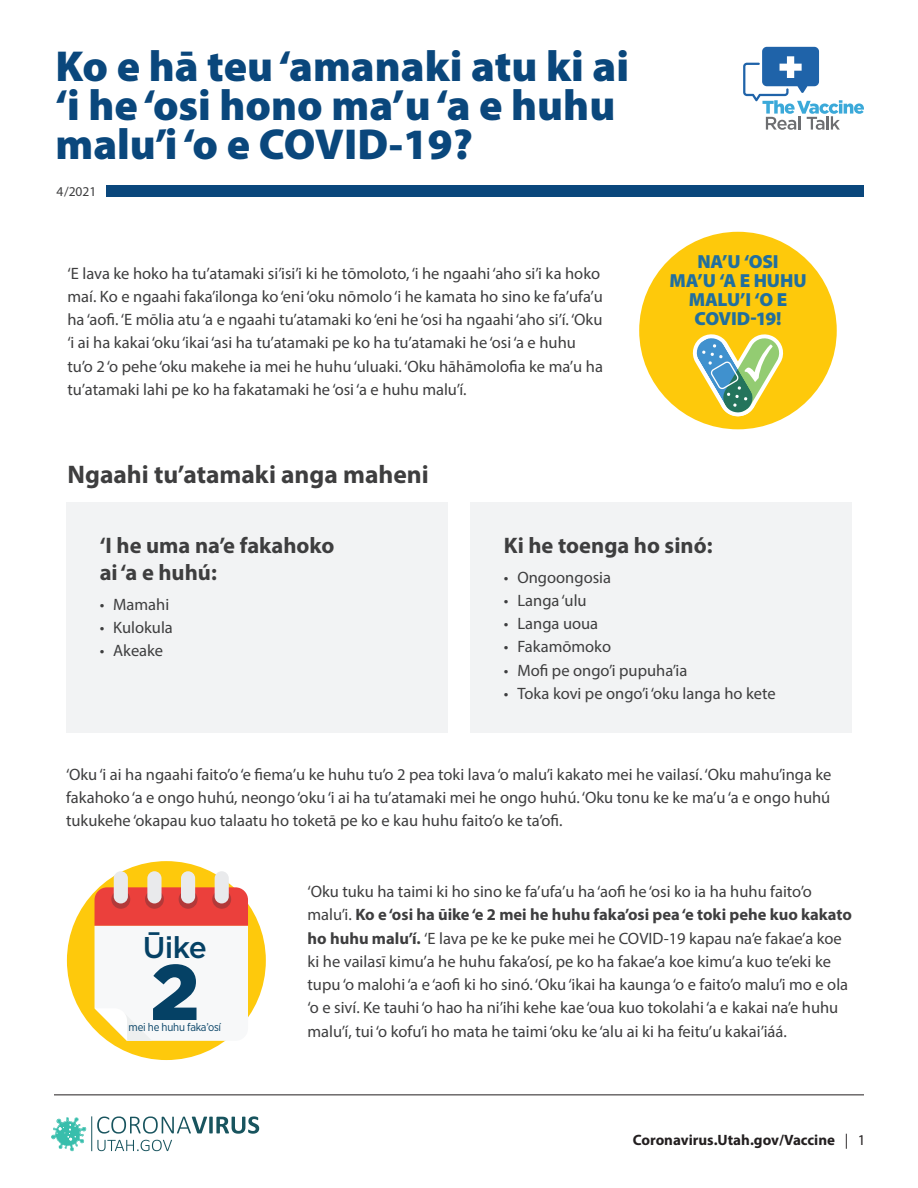
<style>
.page{position:relative;width:918px;height:1188px;background:#fff}
.page>*{position:absolute;margin:0;border:0;box-sizing:border-box;transform-origin:0 0}
.t1{font:900 78.45px "Gotham";color:#054165}
.t2{font:900 43.5px/39px "Myriad Pro";color:#0a477c}
.t3{font:500 30px "Gotham";color:#054165}
.t4{font:700 25.5px "Myriad Pro";color:#3e3e3f}
.t5{font:700 22.5px/27px "Myriad Pro";color:#3e3e3f}
.t6{font:900 19.05px/19px "Myriad Pro";letter-spacing:-.01em;color:#216f9e;text-align:center}
.t7{font:16.5px/23.2px "Myriad Pro";color:#3e3e3f}
.t8{font:700 15px "Myriad Pro";color:#231f20}
.t9{font:13.5px "Myriad Pro";color:#3e3e3f}
.t10{font:11.25px "Gotham Narrow";letter-spacing:-.02em;color:#054165}
.s1{font-weight:700}
.s2{font-weight:400}
</style>
<div class="page">
<hr style="left:54px;top:1095px;width:810px;height:1px;background:#231f20">
<svg style="left:51px;top:1117px;width:36px;height:34px"></svg>
<svg style="left:97px;top:1140px;width:75px;height:11px"></svg>
<svg style="left:97px;top:1116px;width:162px;height:18px"></svg>
<hr style="left:91px;top:1116px;width:1px;height:35px;background:#18545e">
<div style="left:66px;top:502px;width:381px;height:231px;background:#f2f3f4"></div>
<div style="left:470px;top:502px;width:381px;height:231px;background:#f2f3f4"></div>
<svg style="left:743px;top:47px;width:121px;height:83px"></svg>
<div style="left:107px;top:186px;width:757px;height:11px;background:#0a477c"></div>
<div style="left:639px;top:232px;width:198px;height:197px;background:#fec90b;border-radius:50%"></div>
<svg style="left:693px;top:334px;width:90px;height:82px"></svg>
<div style="left:67px;top:861px;width:199px;height:199px;background:#fec90c;border-radius:50%"></div>
<div style="left:114px;top:871px;width:14px;height:32px;background:#e9eaec;border-radius:7px"></div>
<div style="left:147px;top:871px;width:15px;height:32px;background:#e9eaec;border-radius:7px"></div>
<div style="left:181px;top:871px;width:14px;height:32px;background:#e9eaec;border-radius:7px"></div>
<div style="left:215px;top:871px;width:14px;height:32px;background:#e9eaec;border-radius:7px"></div>
<svg style="left:95px;top:887px;width:153px;height:154px;background:#f2cfcb"></svg>
<h2 class="t2" style="left:56px;top:45px;width:575px">Ko e hā teu ‘amanaki atu ki ai ‘i he ‘osi hono ma’u ‘a e huhu malu’i ‘o e COVID-19?</h2>
<p class="t9" style="left:57px;top:183px;width:41px">4/2021</p>
<p class="t7" style="left:68px;top:261px;width:537px">‘E lava ke hoko ha tu’atamaki si’isi’i ki he tōmoloto, ‘i he ngaahi ‘aho si’i ka hoko maí. Ko e ngaahi faka’ilonga ko ‘eni ‘oku nōmolo ‘i he kamata ho sino ke fa’ufa’u ha ‘aofi. ‘E mōlia atu ‘a e ngaahi tu’atamaki ko ‘eni he ‘osi ha ngaahi ‘aho si’í. ‘Oku ‘i ai ha kakai ‘oku ‘ikai ‘asi ha tu’atamaki pe ko ha tu’atamaki he ‘osi ‘a e huhu tu’o 2 ‘o pehe ‘oku makehe ia mei he huhu ‘uluaki. ‘Oku hāhāmolofia ke ma’u ha tu’atamaki lahi pe ko ha fakatamaki he ‘osi ‘a e huhu malu’í.</p>
<h3 class="t4" style="left:68px;top:458px;width:363px">Ngaahi tu’atamaki anga maheni</h3>
<p class="t6" style="left:670px;top:252px;width:138px">NA’U ‘OSI<br>MA’U ‘A E HUHU<br>MALU’I ‘O E<br>COVID-19!</p>
<h3 class="t5" style="left:100px;top:531px;width:236px">‘I he uma na’e fakahoko ai ‘a e huhú:</h3>
<p class="t7" style="left:100px;top:592px;width:71px">• Mamahi</p>
<p class="t7" style="left:100px;top:615px;width:75px">• Kulokula</p>
<p class="t7" style="left:100px;top:639px;width:65px">• Akeake</p>
<h3 class="t5" style="left:504px;top:531px;width:210px">Ki he toenga ho sinó:</h3>
<p class="t7" style="left:504px;top:565px;width:109px">• Ongoongosia</p>
<p class="t7" style="left:504px;top:588px;width:84px">• Langa ‘ulu</p>
<p class="t7" style="left:504px;top:612px;width:96px">• Langa uoua</p>
<p class="t7" style="left:504px;top:635px;width:109px">• Fakamōmoko</p>
<p class="t7" style="left:504px;top:658px;width:185px">• Mofi pe ongo’i pupuha’ia</p>
<p class="t7" style="left:504px;top:681px;width:273px">• Toka kovi pe ongo’i ‘oku langa ho kete</p>
<p class="t7" style="left:66px;top:762px;width:767px;text-align:justify">‘Oku ‘i ai ha ngaahi faito’o ‘e fiema’u ke huhu tu’o 2 pea toki lava ‘o malu’i kakato mei he vailasí. ‘Oku mahu’inga ke fakahoko ‘a e ongo huhú, neongo ‘oku ‘i ai ha tu’atamaki mei he ongo huhú. ‘Oku tonu ke ke ma’u ‘a e ongo huhú tukukehe ‘okapau kuo talaatu ho toketā pe ko e kau huhu faito’o ke ta’ofi.</p>
<h3 class="t3" style="left:143px;top:927px;width:66px">Ūike</h3>
<h1 class="t1" style="left:150px;top:938px;width:50px">2</h1>
<p class="t10" style="left:129px;top:1020px;width:94px">mei he huhu faka’osí</p>
<p class="t7" style="left:308px;top:880px;width:546px">‘Oku tuku ha taimi ki ho sino ke fa’ufa’u ha ‘aofi he ‘osi ko ia ha huhu faito’o malu’i. <span class="s1">Ko e ‘osi ha ūike ‘e 2 mei he huhu faka’osi pea ‘e toki pehe kuo kakato ho huhu malu’í.</span> ‘E lava pe ke ke puke mei he COVID-19 kapau na’e fakae’a koe ki he vailasī kimu’a he huhu faka’osí, pe ko ha fakae’a koe kimu’a kuo te’eki ke tupu ‘o malohi ‘a e ‘aofi ki ho sinó. ‘Oku ‘ikai ha kaunga ‘o e faito’o malu’i mo e ola ‘o e siví. Ke tauhi ‘o hao ha ni’ihi kehe kae ‘oua kuo tokolahi ‘a e kakai na’e huhu malu’í, tui ‘o kofu’i ho mata he taimi ‘oku ke ‘alu ai ki ha feitu’u kakai’iáá.</p>
<p class="t8" style="left:633px;top:1130px;width:234px">Coronavirus.Utah.gov/Vaccine <span class="s2">| 1</span></p>
</div>
